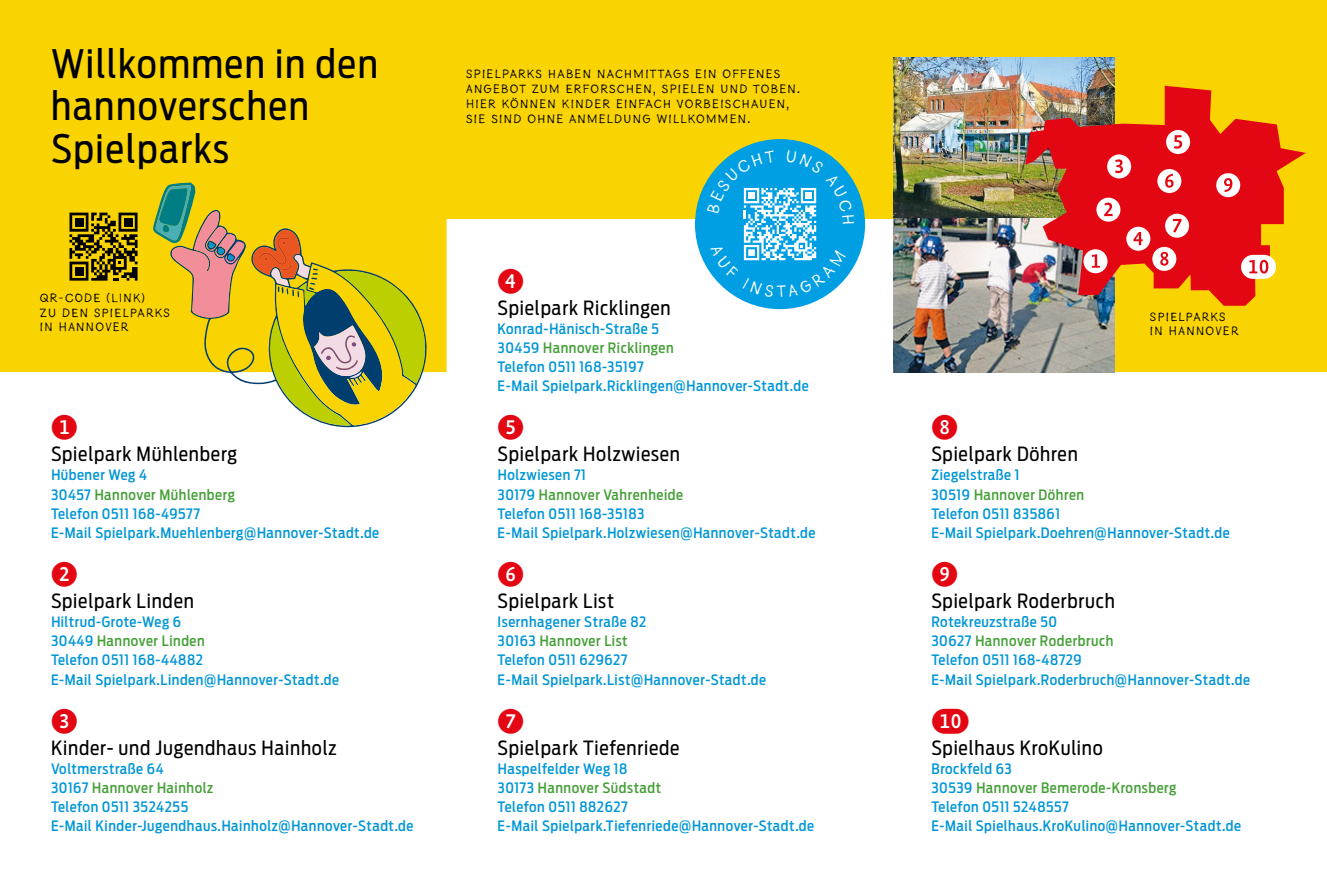
<style>
.page{position:relative;width:1327px;height:893px;background:#fff}
.page>*{position:absolute;margin:0;border:0;box-sizing:border-box;transform-origin:0 0}
.t1{font:39px/42.5px "Antenna Cond";letter-spacing:.04em;color:#000}
.t2{font:500 27px "Profile Pro";color:#e30613}
.t3{font:19.5px "Antenna Cond";letter-spacing:.04em;color:#000}
.t4{font:500 14.25px/19.2px "Antenna Cond";letter-spacing:.04em;color:#0096d6}
.t5{font:12.75px/14.9px "Goodlife Sans";letter-spacing:.055em;color:#000}
.s1{color:#449f36}
</style>
<div class="page">
<svg style="left:0;top:0;width:1327px;height:372px;fill:#fad402"></svg>
<img style="left:893px;top:57px;width:221px;height:162px">
<img style="left:893px;top:219px;width:221px;height:153px">
<svg style="left:169px;top:210px;width:261px;height:174px;fill:#fad402"></svg>
<svg style="left:253px;top:230px;width:177px;height:197px"></svg>
<img style="left:1025px;top:86px;width:280px;height:220px">
<svg style="left:1216px;top:173px;width:24px;height:24px"></svg>
<svg style="left:1241px;top:255px;width:35px;height:24px"></svg>
<svg style="left:1126px;top:214px;width:63px;height:57px"></svg>
<svg style="left:1157px;top:169px;width:24px;height:24px"></svg>
<svg style="left:1166px;top:130px;width:24px;height:24px"></svg>
<svg style="left:1083px;top:249px;width:24px;height:24px"></svg>
<svg style="left:1096px;top:198px;width:24px;height:24px"></svg>
<svg style="left:1107px;top:154px;width:24px;height:24px"></svg>
<svg style="left:153px;top:183px;width:93px;height:135px"></svg>
<div style="left:695px;top:139px;width:170px;height:170px;background:#009fe3;border-radius:50%"></div>
<svg style="left:69px;top:213px;width:69px;height:68px"></svg>
<div style="left:75px;top:218px;width:8px;height:8px;background:#000"></div>
<div style="left:124px;top:218px;width:8px;height:8px;background:#000"></div>
<div style="left:75px;top:267px;width:8px;height:8px;background:#000"></div>
<svg style="left:707px;top:150px;width:147px;height:148px"></svg>
<h1 class="t1" style="left:51px;top:43px;width:328px">Willkommen in den hannoverschen<br>Spielparks</h1>
<p class="t5" style="left:40px;top:290px;width:132px">QR-CODE (LINK)<br>ZU DEN SPIELPARKS<br>IN HANNOVER</p>
<h2 class="t2" style="left:51px;top:411px;width:28px">❶</h2>
<h3 class="t3" style="left:51px;top:443px;width:188px">Spielpark Mühlenberg</h3>
<p class="t4" style="left:51px;top:466px;width:330px">Hübener Weg 4<br>30457 <span class="s1">Hannover Mühlenberg<br></span>Telefon 0511 168-49577<br>E-Mail Spielpark.Muehlenberg@Hannover-Stadt.de</p>
<h2 class="t2" style="left:51px;top:557px;width:28px">2</h2>
<h3 class="t3" style="left:51px;top:589px;width:144px">Spielpark Linden</h3>
<p class="t4" style="left:51px;top:612px;width:290px">Hiltrud-Grote-Weg 6<br>30449 <span class="s1">Hannover Linden<br></span>Telefon 0511 168-44882<br>E-Mail Spielpark.Linden@Hannover-Stadt.de</p>
<h2 class="t2" style="left:51px;top:704px;width:28px">3</h2>
<h3 class="t3" style="left:51px;top:736px;width:287px">Kinder- und Jugendhaus Hainholz</h3>
<p class="t4" style="left:51px;top:759px;width:364px">Voltmerstraße 64<br>30167 <span class="s1">Hannover Hainholz<br></span>Telefon 0511 3524255<br>E-Mail Kinder-Jugendhaus.Hainholz@Hannover-Stadt.de</p>
<p class="t5" style="left:466px;top:67px;width:336px">SPIELPARKS HABEN NACHMITTAGS EIN OFFENES ANGEBOT ZUM ERFORSCHEN, SPIELEN UND TOBEN.<br>HIER KÖNNEN KINDER EINFACH VORBEISCHAUEN, SIE SIND OHNE ANMELDUNG WILLKOMMEN.</p>
<h2 class="t2" style="left:497px;top:264px;width:28px">4</h2>
<h3 class="t3" style="left:497px;top:296px;width:175px">Spielpark Ricklingen</h3>
<p class="t4" style="left:497px;top:319px;width:313px">Konrad-Hänisch-Straße 5<br>30459 <span class="s1">Hannover Ricklingen<br></span>Telefon 0511 168-35197<br>E-Mail Spielpark.Ricklingen@Hannover-Stadt.de</p>
<h2 class="t2" style="left:497px;top:411px;width:28px">5</h2>
<h3 class="t3" style="left:497px;top:443px;width:184px">Spielpark Holzwiesen</h3>
<p class="t4" style="left:497px;top:466px;width:319px">Holzwiesen 71<br>30179 <span class="s1">Hannover Vahrenheide<br></span>Telefon 0511 168-35183<br>E-Mail Spielpark.Holzwiesen@Hannover-Stadt.de</p>
<h2 class="t2" style="left:497px;top:557px;width:28px">6</h2>
<h3 class="t3" style="left:497px;top:589px;width:118px">Spielpark List</h3>
<p class="t4" style="left:497px;top:612px;width:270px">Isernhagener Straße 82<br>30163 <span class="s1">Hannover List<br></span>Telefon 0511 629627<br>E-Mail Spielpark.List@Hannover-Stadt.de</p>
<h2 class="t2" style="left:497px;top:704px;width:28px">7</h2>
<h3 class="t3" style="left:497px;top:736px;width:183px">Spielpark Tiefenriede</h3>
<p class="t4" style="left:497px;top:759px;width:318px">Haspelfelder Weg 18<br>30173 <span class="s1">Hannover Südstadt<br></span>Telefon 0511 882627<br>E-Mail Spielpark.Tiefenriede@Hannover-Stadt.de</p>
<p class="t5" style="left:1149px;top:309px;width:91px">SPIELPARKS<br>IN HANNOVER</p>
<h2 class="t2" style="left:931px;top:411px;width:28px">8</h2>
<h3 class="t3" style="left:931px;top:443px;width:148px">Spielpark Döhren</h3>
<p class="t4" style="left:931px;top:466px;width:300px">Ziegelstraße 1<br>30519 <span class="s1">Hannover Döhren<br></span>Telefon 0511 835861<br>E-Mail Spielpark.Doehren@Hannover-Stadt.de</p>
<h2 class="t2" style="left:931px;top:557px;width:28px">9</h2>
<h3 class="t3" style="left:931px;top:589px;width:185px">Spielpark Roderbruch</h3>
<p class="t4" style="left:931px;top:612px;width:320px">Rotekreuzstraße 50<br>30627 <span class="s1">Hannover Roderbruch<br></span>Telefon 0511 168-48729<br>E-Mail Spielpark.Roderbruch@Hannover-Stadt.de</p>
<h2 class="t2" style="left:931px;top:704px;width:39px">10</h2>
<h3 class="t3" style="left:931px;top:736px;width:173px">Spielhaus KroKulino</h3>
<p class="t4" style="left:931px;top:759px;width:311px">Brockfeld 63<br>30539 <span class="s1">Hannover Bemerode-Kronsberg<br></span>Telefon 0511 5248557<br>E-Mail Spielhaus.KroKulino@Hannover-Stadt.de</p>
</div>
